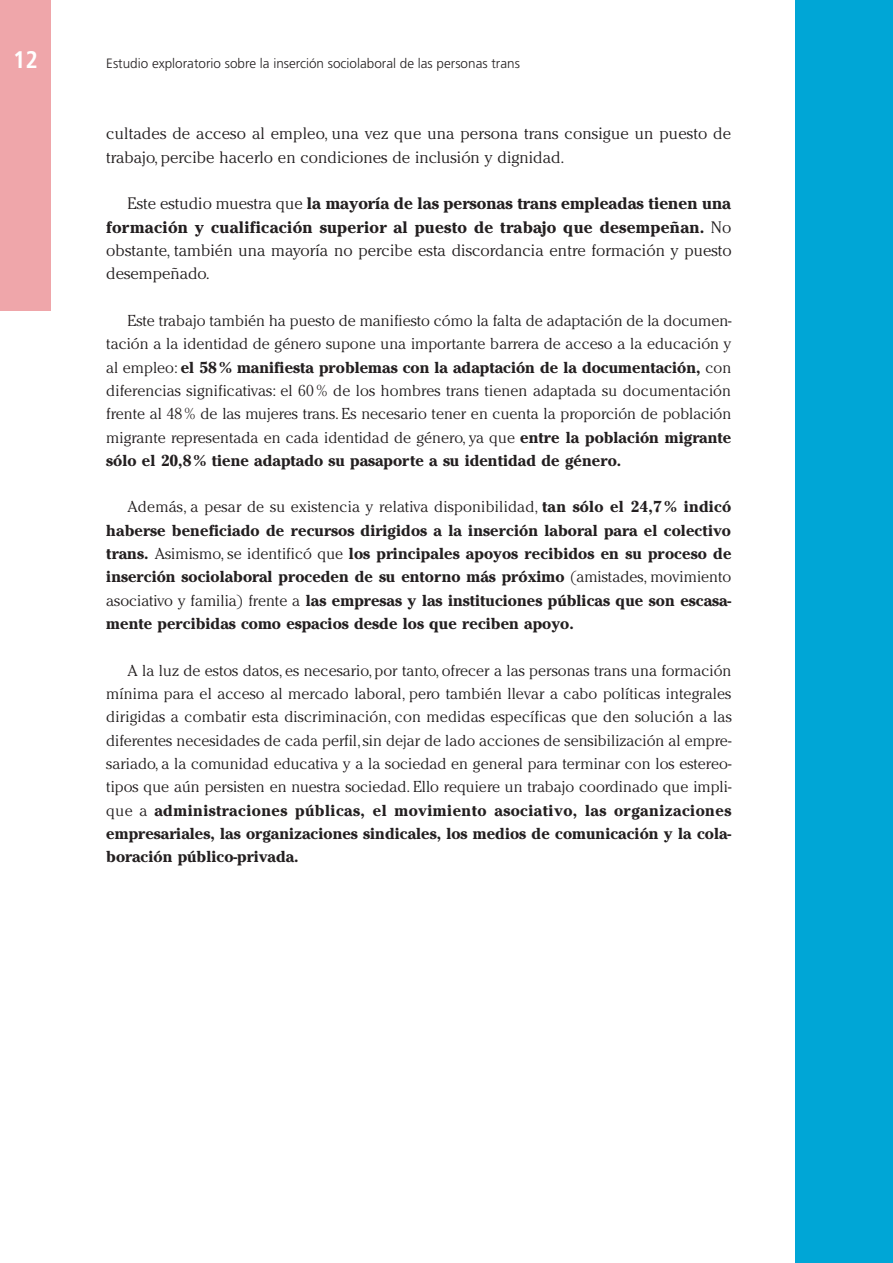
<style>
.page{position:relative;width:893px;height:1263px;background:#fff}
.page>*{position:absolute;margin:0;border:0;box-sizing:border-box;transform-origin:0 0}
.t1{font:700 condensed 24px "Frutiger LT Std";color:#fff}
.t2{font:300 16.5px/23.4px "Cheltenham Std";color:#231f20}
.t3{font:300 15.75px/23.4px "Cheltenham Std";color:#231f20;text-align:justify}
.t4{font:700 15.75px/23.4px "Cheltenham Std";color:#231f20;text-align:justify}
.t5{font:300 13.5px "Frutiger LT Std";color:#231f20}
.s1{font-weight:700}
.s2{font-weight:300}
</style>
<div class="page">
<div style="left:0;top:0;width:51px;height:310px;background:#efa6aa"></div>
<div style="left:795px;top:0;width:98px;height:1263px;background:#00a6d6"></div>
<h1 class="t1" style="left:13px;top:45px;width:26px">12</h1>
<p class="t5" style="left:106px;top:56px;width:415px">Estudio exploratorio sobre la inserción sociolaboral de las personas trans</p>
<p class="t2" style="left:106px;top:122px;width:626px">cultades de acceso al empleo, una vez que una persona trans consigue un puesto de trabajo, percibe hacerlo en condiciones de inclusión y dignidad.</p>
<p class="t2" style="left:106px;top:192px;width:627px;text-align:justify;text-indent:21px">Este estudio muestra que <span class="s1">la mayoría de las personas trans empleadas tienen una formación y cualificación superior al puesto de trabajo que desempeñan.</span> No obstante, también una mayoría no percibe esta discordancia entre formación y puesto desempeñado.</p>
<p class="t3" style="left:106px;top:309px;width:627px;text-indent:21px">Este trabajo también ha puesto de manifiesto cómo la falta de adaptación de la documen&shy;tación a la identidad de género supone una importante barrera de acceso a la educación y al empleo: <span class="s1">el 58% manifiesta problemas con la adaptación de la documentación,</span> con diferencias significativas: el 60 % de los hombres trans tienen adaptada su documentación frente al 48 % de las mujeres trans. Es necesario tener en cuenta la proporción de población migrante representada en cada identidad de género, ya que <span class="s1">entre la población migrante sólo el 20,8% tiene adaptado su pasaporte a su identidad de género.</span></p>
<p class="t4" style="left:106px;top:495px;width:627px;text-indent:21px"><span class="s2">Además, a pesar de su existencia y relativa disponibilidad,</span> tan sólo el 24,7 % indicó haberse beneficiado de recursos dirigidos a la inserción laboral para el colectivo trans. <span class="s2">Asimismo, se identificó que</span> los principales apoyos recibidos en su proceso de inserción sociolaboral proceden de su entorno más próximo <span class="s2">(amistades, movimiento asociativo y familia) frente a</span> las empresas y las instituciones públicas que son escasa&shy;mente percibidas como espacios desde los que reciben apoyo.</p>
<p class="t3" style="left:106px;top:658px;width:627px;text-indent:21px">A la luz de estos datos, es necesario, por tanto, ofrecer a las personas trans una formación mínima para el acceso al mercado laboral, pero también llevar a cabo políticas integrales dirigidas a combatir esta discriminación, con medidas específicas que den solución a las diferentes necesidades de cada perfil, sin dejar de lado acciones de sensibilización al empre&shy;sariado, a la comunidad educativa y a la sociedad en general para terminar con los estereo&shy;tipos que aún persisten en nuestra sociedad. Ello requiere un trabajo coordinado que impli&shy;que a <span class="s1">administraciones públicas, el movimiento asociativo, las organizaciones empresariales, las organizaciones sindicales, los medios de comunicación y la cola&shy;boración público-privada.</span></p>
</div>
